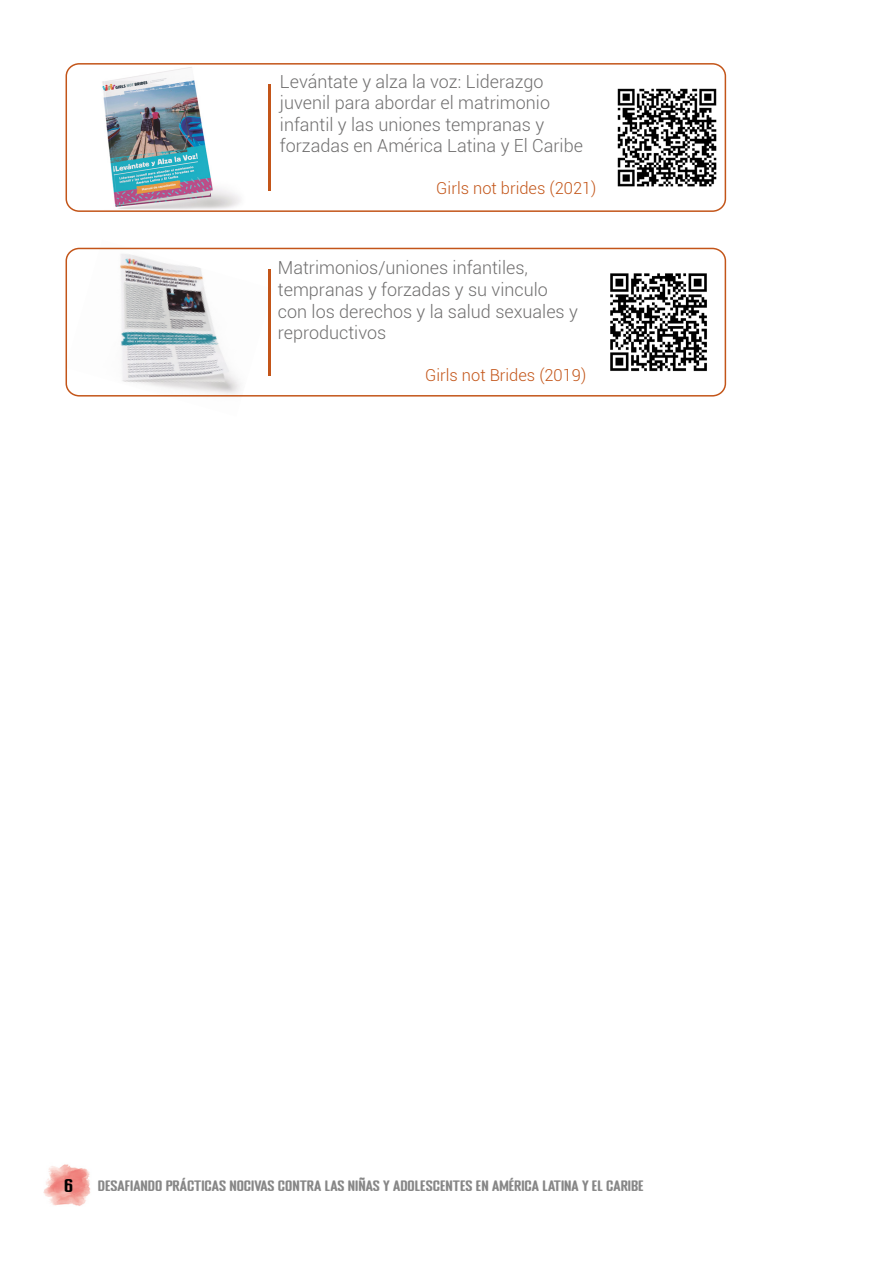
<style>
.page{position:relative;width:893px;height:1263px;background:#fff}
.page>*{position:absolute;margin:0;border:0;box-sizing:border-box;transform-origin:0 0}
.t1{font:300 18px/21.6px "Roboto";color:#706f6f}
.t2{font:300 16.5px "Roboto";color:#c35519}
.t3{font:16.5px "PASTI";color:#000}
.t4{font:13.5px "PASTI";color:#878787}
</style>
<div class="page">
<img style="left:43px;top:1164px;width:48px;height:42px">
<img style="left:66px;top:63px;width:175px;height:149px">
<div style="left:66px;top:63px;width:660px;height:149px;border:2px solid #c35519;border-radius:13px"></div>
<img style="left:617px;top:88px;width:100px;height:99px">
<hr style="left:268px;top:84px;width:3px;height:107px;background:#c35519">
<img style="left:66px;top:247px;width:207px;height:147px">
<div style="left:66px;top:248px;width:660px;height:149px;border:2px solid #c35519;border-radius:13px"></div>
<hr style="left:268px;top:269px;width:3px;height:106px;background:#c35519">
<img style="left:610px;top:273px;width:97px;height:99px">
<p class="t1" style="left:280px;top:70px;width:305px">Levántate y alza la voz: Liderazgo juvenil para abordar el matrimonio infantil y las uniones tempranas y forzadas en América Latina y El Caribe</p>
<p class="t2" style="left:436px;top:177px;width:162px">Girls not brides (2021)</p>
<p class="t1" style="left:278px;top:257px;width:302px">Matrimonios/uniones infantiles, tempranas y forzadas y su vinculo con los derechos y la salud sexuales y reproductivos</p>
<p class="t2" style="left:425px;top:363px;width:163px">Girls not Brides (2019)</p>
<p class="t3" style="left:64px;top:1176px;width:10px">6</p>
<p class="t4" style="left:98px;top:1177px;width:547px">DESAFIANDO PRÁCTICAS NOCIVAS CONTRA LAS NIÑAS Y ADOLESCENTES EN AMÉRICA LATINA Y EL CARIBE</p>
</div>
